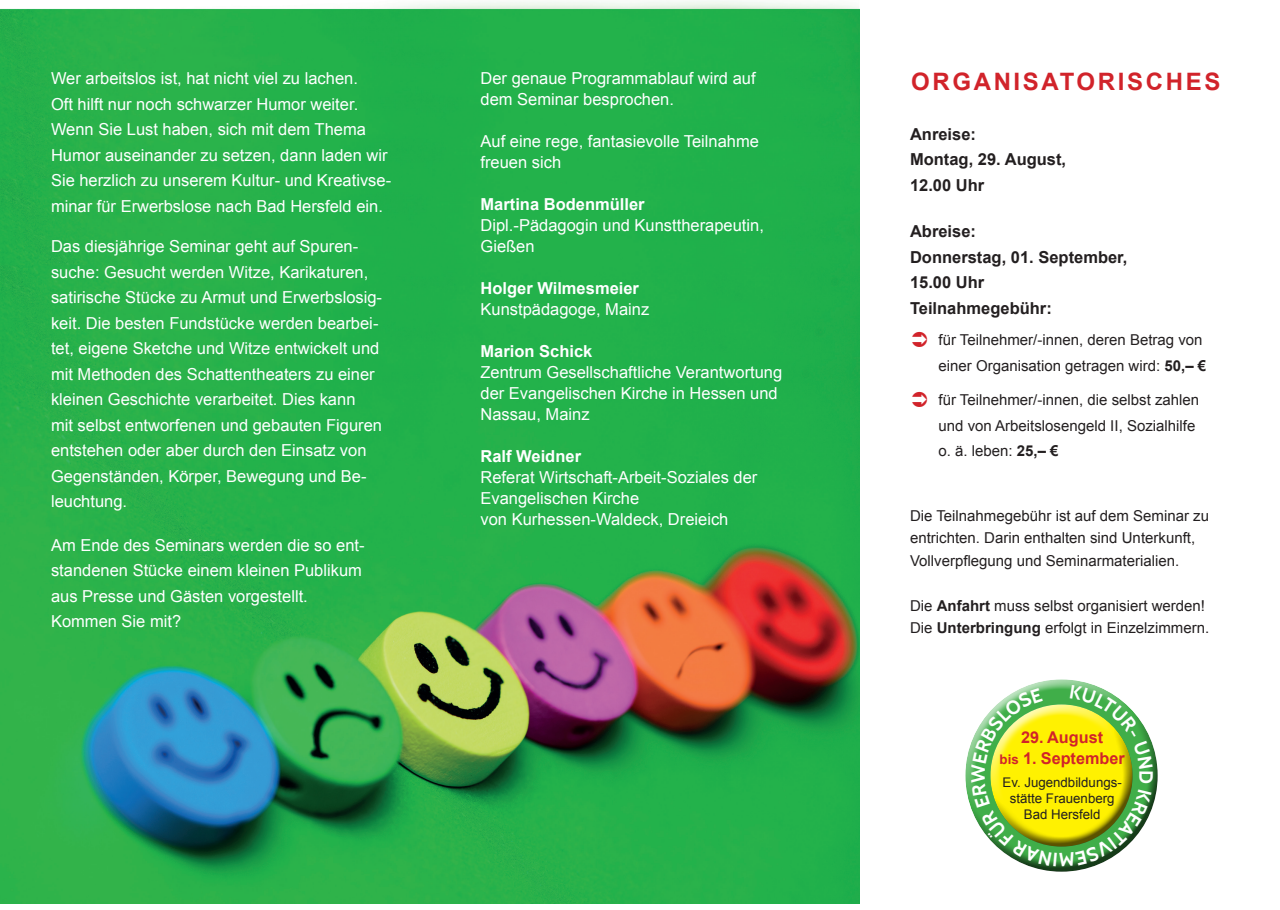
<style>
.page{position:relative;width:1280px;height:910px;background:#fff}
.page>*{position:absolute;margin:0;border:0;box-sizing:border-box;transform-origin:0 0}
.t1{font:700 24px "Arial";letter-spacing:.11em;color:#d1232a}
.t2{font:16.5px/25.5px "Arial";color:#fff}
.t3{font:700 16.5px "Arial";color:#231f20}
.t4{font:700 16.5px "Arial";color:#fff}
.t5{font:700 16.2px "Arial";color:#d1232a}
.t6{font:15px/25.5px "Arial";color:#231f20}
.t7{font:13.35px "Arial";color:#231f20}
.s1{font-weight:700}
.s2{font-size:13.35px}
</style>
<div class="page">
<img style="left:0;top:0;width:859px;height:904px">
<div style="left:967px;top:710px;width:192px;height:162px;background:#231f20;opacity:.75"></div>
<svg style="left:971px;top:685px;width:182px;height:182px"></svg>
<p class="t2" style="left:480px;top:66px;width:277px">Der genaue Programmablauf wird auf</p>
<p class="t2" style="left:480px;top:87px;width:195px">dem Seminar besprochen.</p>
<p class="t2" style="left:480px;top:129px;width:280px">Auf eine rege, fantasievolle Teilnahme</p>
<p class="t2" style="left:480px;top:150px;width:82px">freuen sich</p>
<p class="t4" style="left:480px;top:193px;width:166px">Martina Bodenmüller</p>
<p class="t2" style="left:480px;top:213px;width:285px">Dipl.-Pädagogin und Kunsttherapeutin,</p>
<p class="t2" style="left:480px;top:234px;width:56px">Gießen</p>
<p class="t4" style="left:480px;top:277px;width:160px">Holger Wilmesmeier</p>
<p class="t2" style="left:480px;top:297px;width:170px">Kunstpädagoge, Mainz</p>
<p class="t4" style="left:480px;top:340px;width:113px">Marion Schick</p>
<p class="t2" style="left:480px;top:360px;width:303px">Zentrum Gesellschaftliche Verantwortung</p>
<p class="t2" style="left:480px;top:381px;width:299px">der Evangelischen Kirche in Hessen und</p>
<p class="t2" style="left:480px;top:402px;width:111px">Nassau, Mainz</p>
<p class="t4" style="left:480px;top:445px;width:102px">Ralf Weidner</p>
<p class="t2" style="left:480px;top:465px;width:278px">Referat Wirtschaft-Arbeit-Soziales der</p>
<p class="t2" style="left:480px;top:486px;width:160px">Evangelischen Kirche</p>
<p class="t2" style="left:480px;top:507px;width:249px">von Kurhessen-Waldeck, Dreieich</p>
<p class="t2" style="left:51px;top:66px;width:308px">Wer arbeitslos ist, hat nicht viel zu lachen.</p>
<p class="t1" style="left:911px;top:65px;width:311px">ORGANISATORISCHES</p>
<p class="t2" style="left:51px;top:91px;width:309px">Oft hilft nur noch schwarzer Humor weiter.</p>
<p class="t2" style="left:51px;top:117px;width:342px">Wenn Sie Lust haben, sich mit dem Thema Humor auseinander zu setzen, dann laden wir Sie herzlich zu unserem Kultur- und Kreativse&shy;minar für Erwerbslose nach Bad Hersfeld ein.</p>
<p class="t2" style="left:51px;top:234px;width:333px">Das diesjährige Seminar geht auf Spuren&shy;suche: Gesucht werden Witze, Karikaturen, satirische Stücke zu Armut und Erwerbslosig&shy;keit. Die besten Fundstücke werden bearbei&shy;tet, eigene Sketche und Witze entwickelt und mit Methoden des Schattentheaters zu einer kleinen Geschichte verarbeitet. Dies kann</p>
<p class="t2" style="left:51px;top:412px;width:333px">mit selbst entworfenen und gebauten Figuren entstehen oder aber durch den Einsatz von Gegenständen, Körper, Bewegung und Be&shy;leuchtung.</p>
<p class="t2" style="left:51px;top:532px;width:315px">Am Ende des Seminars werden die so ent&shy;standenen Stücke einem kleinen Publikum aus Presse und Gästen vorgestellt.</p>
<p class="t2" style="left:51px;top:609px;width:132px">Kommen Sie mit?</p>
<p class="t3" style="left:910px;top:123px;width:68px">Anreise:</p>
<p class="t3" style="left:910px;top:148px;width:158px">Montag, 29. August,</p>
<p class="t3" style="left:910px;top:174px;width:76px">12.00 Uhr</p>
<p class="t3" style="left:910px;top:220px;width:68px">Abreise:</p>
<p class="t3" style="left:910px;top:246px;width:219px">Donnerstag, 01. September,</p>
<p class="t3" style="left:910px;top:271px;width:76px">15.00 Uhr</p>
<p class="t3" style="left:910px;top:297px;width:143px">Teilnahmegebühr:</p>
<p class="t6" style="left:938px;top:327px;width:269px">für Teilnehmer/-innen, deren Betrag von einer Organisation getragen wird: <span class="s1">50,– €</span></p>
<p class="t6" style="left:938px;top:387px;width:262px">für Teilnehmer/-innen, die selbst zahlen und von Arbeitslosengeld II, Sozialhilfe o. ä. leben: <span class="s1">25,– €</span></p>
<p class="t6" style="left:910px;top:504px;width:301px;line-height:22.5px">Die Teilnahmegebühr ist auf dem Seminar zu entrichten. Darin enthalten sind Unterkunft,</p>
<p class="t6" style="left:910px;top:548px;width:271px">Vollverpflegung und Seminarmaterialien.</p>
<p class="t6" style="left:910px;top:593px;width:297px">Die <span class="s1">Anfahrt</span> muss selbst organisiert werden!</p>
<p class="t6" style="left:910px;top:615px;width:301px">Die <span class="s1">Unterbringung</span> erfolgt in Einzelzimmern.</p>
<p class="t5" style="left:1021px;top:726px;width:83px">29. August</p>
<p class="t5" style="left:999px;top:747px;width:127px"><span class="s2">bis</span> 1. September</p>
<p class="t7" style="left:1002px;top:773px;width:121px">Ev. Jugendbildungs-</p>
<p class="t7" style="left:1010px;top:790px;width:106px">stätte Frauenberg</p>
<p class="t7" style="left:1024px;top:805px;width:78px">Bad Hersfeld</p>
</div>
